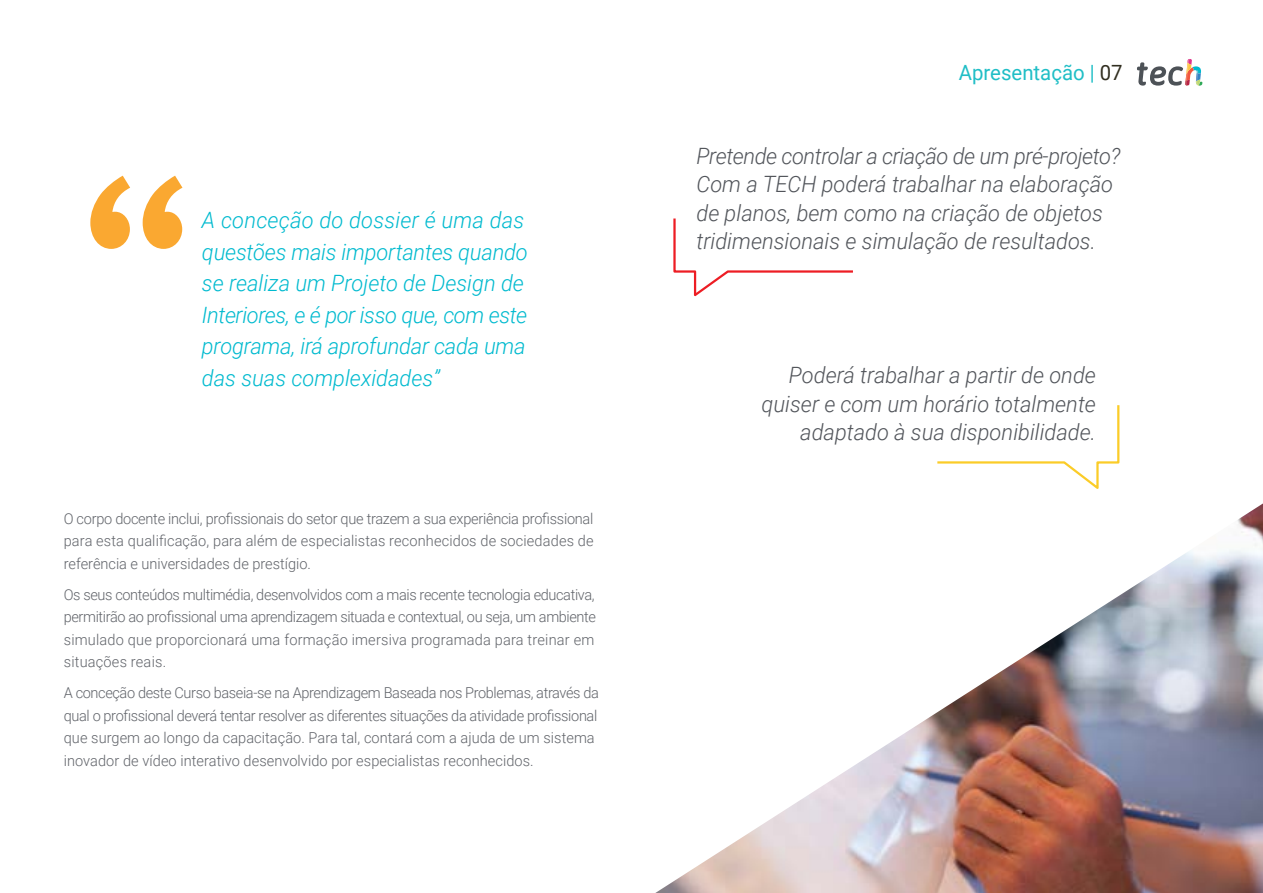
<style>
.page{position:relative;width:1263px;height:893px;background:#fff}
.page>*{position:absolute;margin:0;border:0;box-sizing:border-box;transform-origin:0 0}
.t1{font:italic 300 22.5px/28.5px "Roboto";color:#52555b;text-align:right}
.t2{font:italic 300 22.5px/31.5px "Roboto";letter-spacing:-.01em;color:#00bacf}
.t3{font:21px "Roboto";color:#20bec6}
.t4{font:300 15px/22.5px "Roboto";color:#61646a;text-align:justify}
.t5{font:300 15px/22.5px "Roboto";letter-spacing:-.025em;color:#61646a}
.s1{color:#312e20}
</style>
<div class="page">
<svg style="left:90px;top:176px;width:92px;height:73px"></svg>
<svg style="left:937px;top:405px;width:183px;height:84px"></svg>
<svg style="left:673px;top:218px;width:180px;height:79px"></svg>
<svg style="left:1137px;top:59px;width:65px;height:27px"></svg>
<img style="left:655px;top:503px;width:608px;height:390px">
<h1 class="t2" style="left:202px;top:204px;width:327px">A conceção do dossier é uma das questões mais importantes quando se realiza um Projeto de Design de<br>Interiores, e é por isso que, com este programa, irá aprofundar cada uma das suas complexidades”</h1>
<p class="t4" style="left:64px;top:507px;width:531px">O corpo docente inclui, profissionais do setor que trazem a sua experiência profissional para esta qualificação, para além de especialistas reconhecidos de sociedades de referência e universidades de prestígio.</p>
<p class="t4" style="left:64px;top:583px;width:534px">Os seus conteúdos multimédia, desenvolvidos com a mais recente tecnologia educativa, permitirão ao profissional uma aprendizagem situada e contextual, ou seja, um ambiente simulado que proporcionará uma formação imersiva programada para treinar em situações reais.</p>
<p class="t5" style="left:64px;top:681px;width:537px">A conceção deste Curso baseia-se na Aprendizagem Baseada nos Problemas, através da qual o profissional deverá tentar resolver as diferentes situações da atividade profissional que surgem ao longo da capacitação. Para tal, contará com a ajuda de um sistema inovador de vídeo interativo desenvolvido por especialistas reconhecidos.</p>
<h2 class="t3" style="left:959px;top:57px;width:165px">Apresentação | <span class="s1">07</span></h2>
<h1 class="t1" style="left:696px;top:140px;width:425px;text-align:left">Pretende controlar a criação de um pré-projeto?<br>Com a TECH poderá trabalhar na elaboração de planos, bem como na criação de objetos tridimensionais e simulação de resultados.</h1>
<h1 class="t1" style="left:762px;top:360px;width:336px">Poderá trabalhar a partir de onde quiser e com um horário totalmente adaptado à sua disponibilidade.</h1>
</div>
